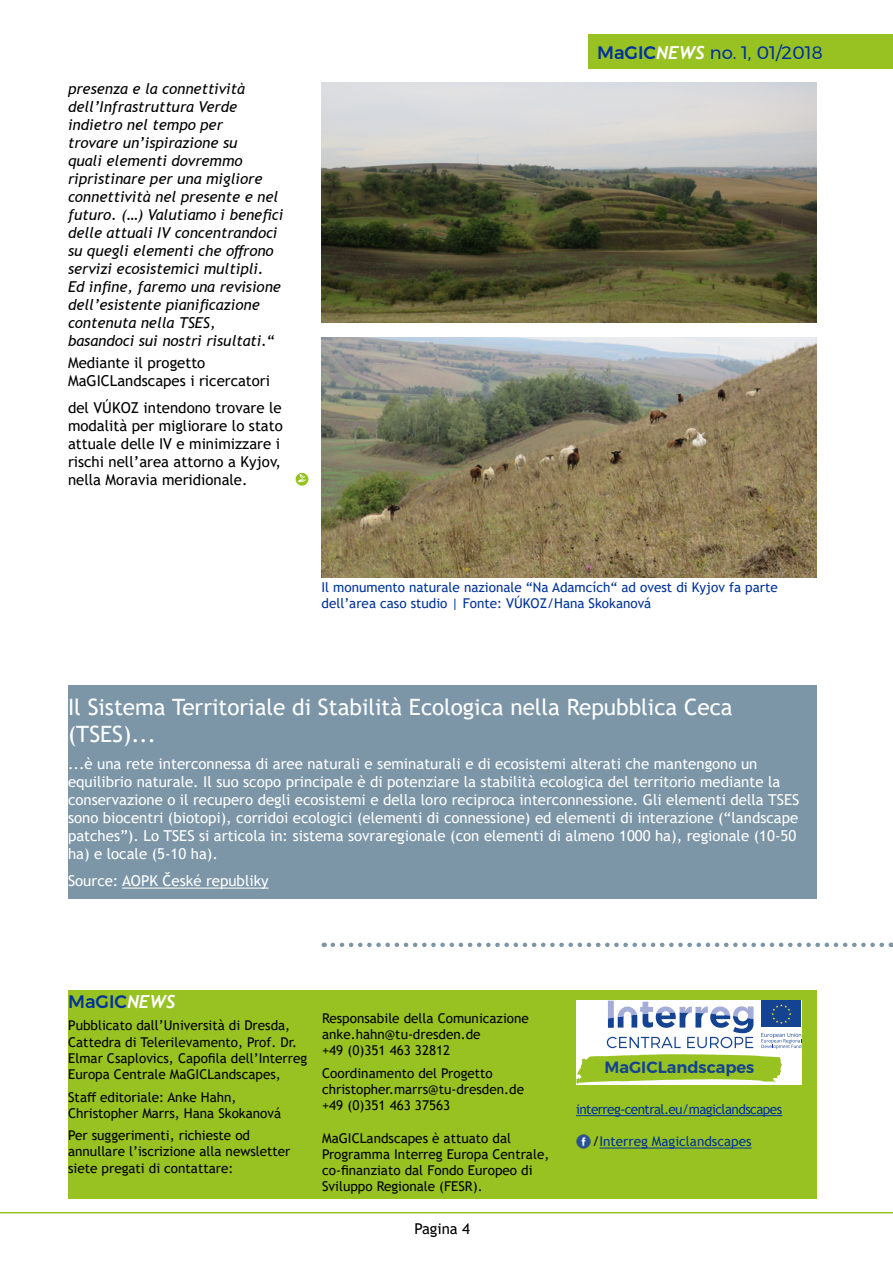
<style>
.page{position:relative;width:893px;height:1263px;background:#fff}
.page>*{position:absolute;margin:0;border:0;box-sizing:border-box;transform-origin:0 0}
.t1{font:22.5px/27px "Trebuchet MS";color:#fff}
.t2{font:18px "Montserrat";color:#039}
.t3{font:500 18px "Montserrat";color:#039}
.t4{font:600 16.35px "Montserrat";color:#144391}
.t5{font:15px/18px "Trebuchet MS";color:#fff}
.t6{font:italic 15px/18px "Trebuchet MS";color:#000}
.t7{font:15px/18px "Trebuchet MS";color:#000}
.t8{font:13.5px/16.2px "Trebuchet MS";color:#000}
.t9{font:13.5px "Trebuchet MS";color:#039}
.t10{font:13.5px "Trebuchet MS";letter-spacing:-.04em;color:#039}
.s1{font-style:normal}
.s2{font-weight:500}
.s3{font-family:"Trebuchet";font-weight:700;font-style:italic;color:#fff}
.s4{color:#000}
</style>
<div class="page">
<div style="left:588px;top:34px;width:305px;height:34px;background:#98c222"></div>
<hr style="left:0;top:1212px;width:893px;height:1px;background:#98c222">
<div style="left:68px;top:990px;width:749px;height:208px;background:#98c222"></div>
<hr style="left:576px;top:1115px;width:206px;height:1px;background:#039">
<hr style="left:599px;top:1147px;width:152px;height:1px;background:#039">
<div style="left:761px;top:1000px;width:40px;height:27px;background:#144391"></div>
<svg style="left:576px;top:1001px;width:226px;height:83px"></svg>
<svg style="left:333px;top:942px;width:559px;height:5px"></svg>
<div style="left:68px;top:685px;width:748px;height:214px;background:#7c96a8"></div>
<hr style="left:122px;top:888px;width:147px;height:1px;background:#fff">
<img style="left:321px;top:338px;width:495px;height:240px">
<img style="left:321px;top:82px;width:495px;height:240px">
<div style="left:295px;top:472px;width:14px;height:14px;background:#98c222;border-radius:50%"></div>
<div style="left:295px;top:472px;width:14px;height:14px;border:1px solid #fff;border-radius:50%"></div>
<svg style="left:298px;top:474px;width:8px;height:9px"></svg>
<img style="left:576px;top:1134px;width:15px;height:15px">
<p class="t6" style="left:68px;top:79px;width:217px">presenza e la connettività dell’Infrastruttura Verde indietro nel tempo per<br>trovare un’ispirazione su<br>quali elementi dovremmo ripristinare per una migliore connettività nel presente e nel futuro. (…) Valutiamo i benefici delle attuali IV concentrandoci su quegli elementi che offrono servizi ecosistemici multipli.<br>Ed infine, faremo una revisione dell’esistente pianificazione contenuta nella TSES, basandoci sui nostri risultati.<span class="s1">“</span></p>
<p class="t7" style="left:68px;top:354px;width:204px">Mediante il progetto<br>MaGICLandscapes i ricercatori</p>
<p class="t7" style="left:68px;top:399px;width:216px">del VÚKOZ intendono trovare le modalità per migliorare lo stato attuale delle IV e minimizzare i rischi nell’area attorno a Kyjov, nella Moravia meridionale.</p>
<h2 class="t2" style="left:597px;top:39px;width:227px"><span class="s2">MaGIC</span><span class="s3">NEWS</span> no. 1, 01/2018</h2>
<p class="t9" style="left:321px;top:579px;width:458px">Il monumento naturale nazionale “Na Adamcích“ ad ovest di Kyjov fa parte</p>
<p class="t9" style="left:321px;top:595px;width:331px">dell’area caso studio | Fonte: VÚKOZ/Hana Skokanová</p>
<p class="t1" style="left:68px;top:693px;width:666px">Il Sistema Territoriale di Stabilità Ecologica nella Repubblica Ceca (TSES)...</p>
<p class="t5" style="left:68px;top:755px;width:733px">...è una rete interconnessa di aree naturali e seminaturali e di ecosistemi alterati che mantengono un equilibrio naturale. Il suo scopo principale è di potenziare la stabilità ecologica del territorio mediante la conservazione o il recupero degli ecosistemi e della loro reciproca interconnessione. Gli elementi della TSES sono biocentri (biotopi), corridoi ecologici (elementi di connessione) ed elementi di interazione (“landscape patches”). Lo TSES si articola in: sistema sovraregionale (con elementi di almeno 1000 ha), regionale (10-50 ha) e locale (5-10 ha).</p>
<p class="t5" style="left:68px;top:872px;width:202px">Source: AOPK České republiky</p>
<p class="t3" style="left:68px;top:987px;width:109px">MaGIC<span class="s3">NEWS</span></p>
<p class="t8" style="left:68px;top:1017px;width:240px">Pubblicato dall’Università di Dresda, Cattedra di Telerilevamento, Prof. Dr.<br>Elmar Csaplovics, Capofila dell’Interreg Europa Centrale MaGICLandscapes,</p>
<p class="t8" style="left:68px;top:1088px;width:215px">Staff editoriale: Anke Hahn,<br>Christopher Marrs, Hana Skokanová</p>
<p class="t8" style="left:68px;top:1127px;width:224px">Per suggerimenti, richieste od annullare l’iscrizione alla newsletter siete pregati di contattare:</p>
<p class="t8" style="left:322px;top:1010px;width:208px">Responsabile della Comunicazione</p>
<p class="t8" style="left:322px;top:1026px;width:160px">anke.hahn@tu-dresden.de</p>
<p class="t8" style="left:322px;top:1042px;width:130px">+49 (0)351 463 32812</p>
<p class="t8" style="left:322px;top:1065px;width:172px">Coordinamento del Progetto</p>
<p class="t8" style="left:322px;top:1081px;width:203px">christopher.marrs@tu-dresden.de</p>
<p class="t8" style="left:322px;top:1097px;width:130px">+49 (0)351 463 37563</p>
<p class="t8" style="left:322px;top:1130px;width:190px">MaGICLandscapes è attuato dal</p>
<p class="t8" style="left:322px;top:1146px;width:229px">Programma Interreg Europa Centrale, co-finanziato dal Fondo Europeo di<br>Sviluppo Regionale (FESR).</p>
<p class="t7" style="left:414px;top:1219px;width:57px">Pagina 4</p>
<p class="t4" style="left:605px;top:1057px;width:151px">MaGICLandscapes</p>
<p class="t10" style="left:576px;top:1100px;width:208px">interreg-central.eu/magiclandscapes</p>
<p class="t9" style="left:592px;top:1133px;width:161px"><span class="s4">/</span>Interreg Magiclandscapes</p>
</div>
